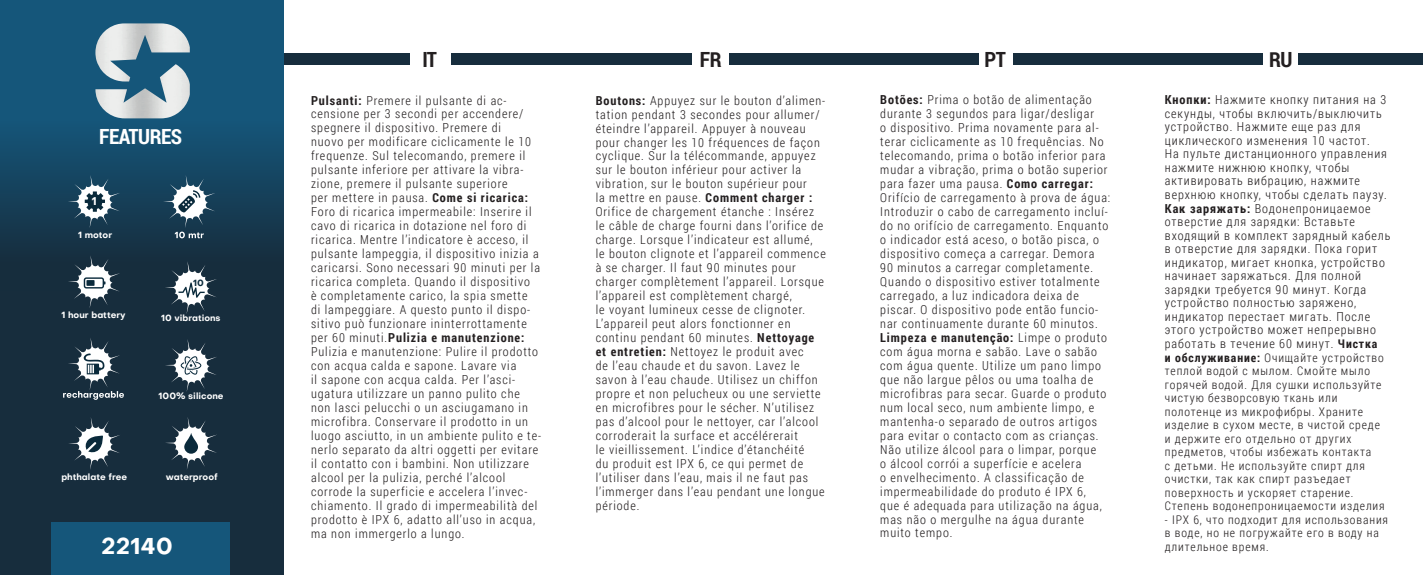
<style>
.page{position:relative;width:1423px;height:575px;background:#fff}
.page>*{position:absolute;margin:0;border:0;box-sizing:border-box;transform-origin:0 0}
.t1{font:700 22.5px "Objectivity";color:#fff}
.t2{font:700 20.93px "Roboto Condensed";letter-spacing:-.025em;color:#231f20}
.t3{font:700 20.93px "Roboto Condensed";letter-spacing:-.025em;color:#fff}
.t4{font:300 12.38px/14px "Roboto Condensed";letter-spacing:.075em;color:#231f20}
.t5{font:300 11.92px/13.5px "Roboto Condensed";letter-spacing:.075em;color:#231f20}
.t6{font:700 11.03px "Objectivity";color:#fff}
.t7{font:700 8.78px "Objectivity";color:#fff}
.t8{font:700 8.78px "Objectivity";color:#0a2a3b}
.s1{font-weight:700}
.s2{font-weight:700;font-size:11.92px}
</style>
<div class="page">
<div style="left:0;top:0;width:284px;height:574px;background:#172d3d"></div>
<svg style="left:0;top:0;width:284px;height:239px;background:#154d6d"></svg>
<div style="left:51px;top:521px;width:179px;height:53px;background:#15567a"></div>
<div style="left:1013px;top:54px;width:249px;height:11px;background:#172d3d"></div>
<div style="left:1297px;top:54px;width:125px;height:11px;background:#172d3d"></div>
<div style="left:728px;top:54px;width:250px;height:11px;background:#172d3d"></div>
<div style="left:451px;top:54px;width:241px;height:11px;background:#172d3d"></div>
<div style="left:284px;top:54px;width:125px;height:11px;background:#172d3d"></div>
<img style="left:95px;top:23px;width:95px;height:95px">
<svg style="left:68px;top:175px;width:52px;height:53px"></svg>
<svg style="left:68px;top:256px;width:52px;height:52px"></svg>
<svg style="left:69px;top:418px;width:51px;height:51px"></svg>
<svg style="left:63px;top:338px;width:61px;height:61px"></svg>
<svg style="left:165px;top:262px;width:52px;height:52px"></svg>
<svg style="left:165px;top:339px;width:51px;height:52px"></svg>
<svg style="left:165px;top:417px;width:52px;height:52px"></svg>
<svg style="left:184px;top:432px;width:14px;height:21px"></svg>
<svg style="left:163px;top:175px;width:52px;height:63px"></svg>
<h2 class="t3" style="left:99px;top:122px;width:84px">FEATURES</h2>
<p class="t6" style="left:92px;top:193px;width:7px">1</p>
<p class="t7" style="left:78px;top:228px;width:36px">1 motor</p>
<p class="t7" style="left:61px;top:308px;width:66px">1 hour battery</p>
<p class="t7" style="left:61px;top:470px;width:67px">phthalate free</p>
<p class="t8" style="left:193px;top:276px;width:12px">10</p>
<p class="t7" style="left:161px;top:311px;width:61px">10 vibrations</p>
<p class="t7" style="left:158px;top:389px;width:67px">100% silicone</p>
<p class="t7" style="left:166px;top:470px;width:53px">waterproof</p>
<h1 class="t1" style="left:101px;top:529px;width:73px">22140</h1>
<h2 class="t2" style="left:422px;top:45px;width:16px">IT</h2>
<h2 class="t2" style="left:700px;top:45px;width:23px">FR</h2>
<h2 class="t2" style="left:984px;top:45px;width:23px">PT</h2>
<h2 class="t2" style="left:1269px;top:45px;width:25px">RU</h2>
<p class="t4" style="left:595px;top:93px;width:232px"><span class="s1">Boutons:</span> Appuyez sur le bouton d’alimen&shy;tation pendant 3 secondes pour allumer/ éteindre l’appareil. Appuyer à nouveau pour changer les 10 fréquences de façon cyclique. Sur la télécommande, appuyez sur le bouton inférieur pour activer la vibration, sur le bouton supérieur pour<br>la mettre en pause. <span class="s1">Comment charger :<br></span>Orifice de chargement étanche : Insérez le câble de charge fourni dans l’orifice de charge. Lorsque l’indicateur est allumé,<br>le bouton clignote et l’appareil commence à se charger. Il faut 90 minutes pour charger complètement l’appareil. Lorsque l’appareil est complètement chargé,<br>le voyant lumineux cesse de clignoter.<br>L’appareil peut alors fonctionner en continu pendant 60 minutes. <span class="s1">Nettoyage et entretien:</span> Nettoyez le produit avec<br>de l’eau chaude et du savon. Lavez le savon à l’eau chaude. Utilisez un chiffon propre et non pelucheux ou une serviette en microfibres pour le sécher. N’utilisez pas d’alcool pour le nettoyer, car l’alcool corroderait la surface et accélérerait<br>le vieillissement. L’indice d’étanchéité<br>du produit est IPX 6, ce qui permet de l’utiliser dans l’eau, mais il ne faut pas l’immerger dans l’eau pendant une longue période.</p>
<p class="t4" style="left:311px;top:93px;width:231px"><span class="s1">Pulsanti:</span> Premere il pulsante di ac&shy;censione per 3 secondi per accendere/ spegnere il dispositivo. Premere di<br>nuovo per modificare ciclicamente le 10 frequenze. Sul telecomando, premere il pulsante inferiore per attivare la vibra&shy;zione, premere il pulsante superiore<br>per mettere in pausa. <span class="s1">Come si ricarica:<br></span>Foro di ricarica impermeabile: Inserire il cavo di ricarica in dotazione nel foro di ricarica. Mentre l’indicatore è acceso, il pulsante lampeggia, il dispositivo inizia a caricarsi. Sono necessari 90 minuti per la ricarica completa. Quando il dispositivo<br>è completamente carico, la spia smette<br>di lampeggiare. A questo punto il dispo&shy;sitivo può funzionare ininterrottamente per 60 minuti.<span class="s1">Pulizia e manutenzione:<br></span>Pulizia e manutenzione: Pulire il prodotto con acqua calda e sapone. Lavare via<br>il sapone con acqua calda. Per l’asci&shy;ugatura utilizzare un panno pulito che non lasci pelucchi o un asciugamano in microfibra. Conservare il prodotto in un luogo asciutto, in un ambiente pulito e te&shy;nerlo separato da altri oggetti per evitare il contatto con i bambini. Non utilizzare alcool per la pulizia, perché l’alcool corrode la superficie e accelera l’invec&shy;chiamento. Il grado di impermeabilità del prodotto è IPX 6, adatto all’uso in acqua, ma non immergerlo a lungo.</p>
<p class="t4" style="left:880px;top:92px;width:231px"><span class="s1">Botões:</span> Prima o botão de alimentação durante 3 segundos para ligar/desligar<br>o dispositivo. Prima novamente para al&shy;terar ciclicamente as 10 frequências. No telecomando, prima o botão inferior para mudar a vibração, prima o botão superior para fazer uma pausa. <span class="s1">Como carregar:<br></span>Orifício de carregamento à prova de água:<br>Introduzir o cabo de carregamento incluí&shy;do no orifício de carregamento. Enquanto o indicador está aceso, o botão pisca, o dispositivo começa a carregar. Demora<br>90 minutos a carregar completamente.<br>Quando o dispositivo estiver totalmente carregado, a luz indicadora deixa de piscar. O dispositivo pode então funcio&shy;nar continuamente durante 60 minutos.<br><span class="s1">Limpeza e manutenção:</span> Limpe o produto com água morna e sabão. Lave o sabão com água quente. Utilize um pano limpo que não largue pêlos ou uma toalha de microfibras para secar. Guarde o produto num local seco, num ambiente limpo, e mantenha-o separado de outros artigos para evitar o contacto com as crianças.<br>Não utilize álcool para o limpar, porque<br>o álcool corrói a superfície e acelera<br>o envelhecimento. A classificação de impermeabilidade do produto é IPX 6,<br>que é adequada para utilização na água, mas não o mergulhe na água durante muito tempo.</p>
<p class="t4" style="left:1164px;top:93px;width:227px"><span class="s1">Кнопки:</span> Нажмите кнопку питания на 3 секунды, чтобы включить/выключить устройство. Нажмите еще раз для циклического изменения 10 частот.<br>На пульте дистанционного управления нажмите нижнюю кнопку, чтобы активировать вибрацию, нажмите верхнюю кнопку, чтобы сделать паузу.<br><span class="s1">Как заряжать:</span> Водонепроницаемое отверстие для зарядки: Вставьте входящий в комплект зарядный кабель в отверстие для зарядки. Пока горит индикатор, мигает кнопка, устройство начинает заряжаться. Для полной зарядки требуется 90 минут. Когда устройство полностью заряжено, индикатор перестает мигать. После этого устройство может непрерывно работать в течение 60 минут. <span class="s2">Чистка</span></p>
<p class="t5" style="left:1164px;top:350px;width:221px"><span class="s1">и обслуживание:</span> Очищайте устройство теплой водой с мылом. Смойте мыло горячей водой. Для сушки используйте чистую безворсовую ткань или полотенце из микрофибры. Храните изделие в сухом месте, в чистой среде и держите его отдельно от других предметов, чтобы избежать контакта<br>с детьми. Не используйте спирт для очистки, так как спирт разъедает поверхность и ускоряет старение.<br>Степень водонепроницаемости изделия</p>
<p class="t5" style="left:1164px;top:512px;width:225px">- IPX 6, что подходит для использования в воде, но не погружайте его в воду на длительное время.</p>
</div>
